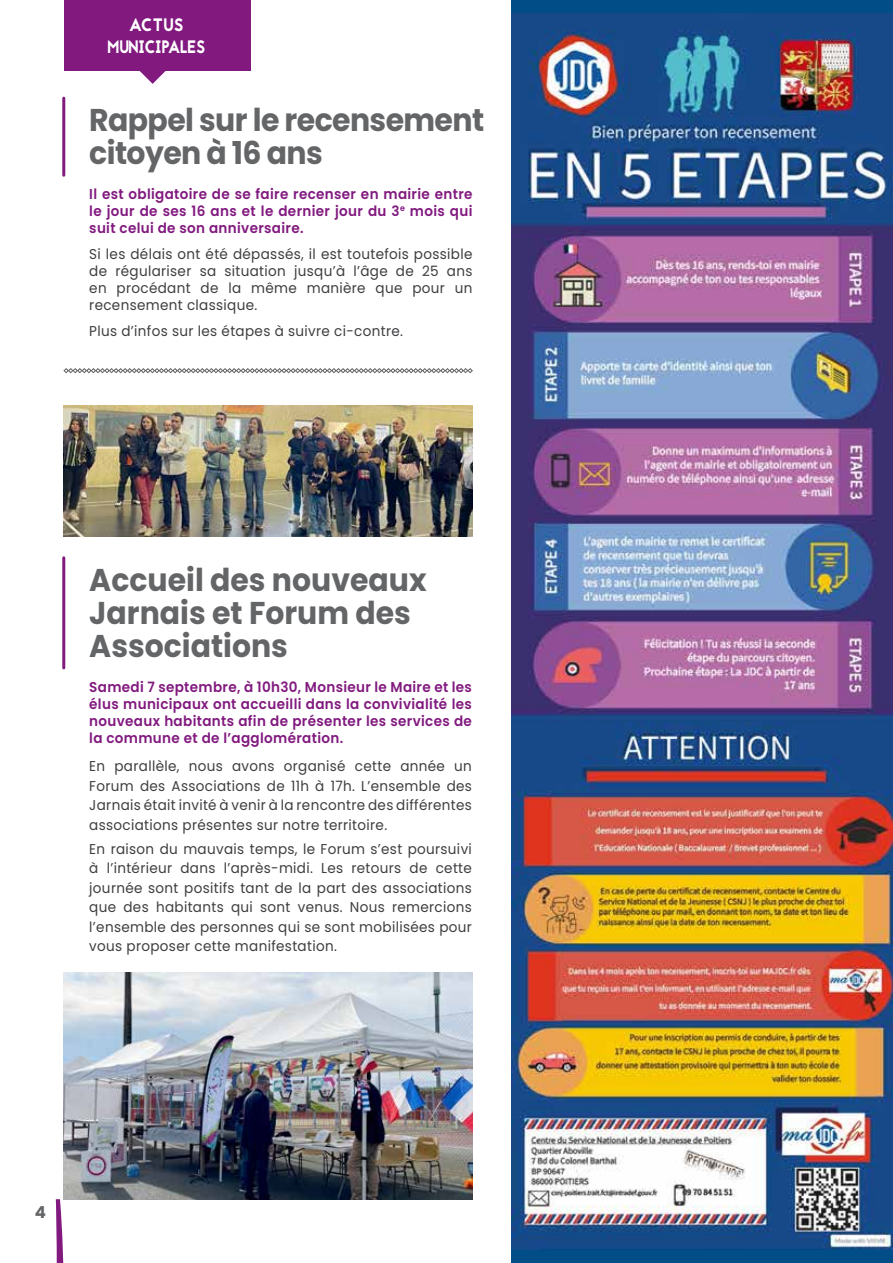
<style>
.page{position:relative;width:893px;height:1263px;background:#fff}
.page>*{position:absolute;margin:0;border:0;box-sizing:border-box;transform-origin:0 0}
.t1{font:700 31.5px/33px "Poppins";color:#646567;scale:.95 1}
.t2{font:700 31.5px/33px "Poppins";letter-spacing:-.02em;color:#646567;scale:.95 1}
.t3{font:18px/21.6px "Jaapokki";letter-spacing:-.015em;color:#fff;text-align:center;scale:.9 1}
.t4{font:700 16.5px "Poppins";color:#646567}
.t5{font:14.25px/19.5px "Poppins";letter-spacing:.025em;color:#3e3d40;text-align:justify;scale:.95 1}
.t6{font:600 14.25px/17.1px "Poppins";letter-spacing:.025em;color:#81197f;text-align:justify;scale:.95 1}
</style>
<div class="page">
<svg style="left:55px;top:1199px;width:16px;height:64px"></svg>
<div style="left:64px;top:0;width:187px;height:71px;background:#81197f"></div>
<svg style="left:140px;top:71px;width:26px;height:13px"></svg>
<hr style="left:62px;top:98px;width:3px;height:77px;background:#81197f">
<div style="left:512px;top:0;width:381px;height:1263px;background:#004d88"></div>
<img style="left:512px;top:13px;width:381px;height:1237px">
<hr style="left:62px;top:558px;width:3px;height:110px;background:#81197f">
<img style="left:64px;top:405px;width:408px;height:132px">
<img style="left:64px;top:972px;width:408px;height:227px">
<svg style="left:63px;top:368px;width:410px;height:5px"></svg>
<p class="t3" style="left:107px;top:14px;width:110px">ACTUS<br>MUNICIPALES</p>
<h1 class="t2" style="left:89px;top:104px;width:417px">Rappel sur le recensement citoyen à 16 ans</h1>
<p class="t6" style="left:89px;top:186px;width:405px">Il est obligatoire de se faire recenser en mairie entre le jour de ses 16 ans et le dernier jour du 3<sup>e</sup> mois qui suit celui de son anniversaire.</p>
<p class="t5" style="left:89px;top:245px;width:405px;line-height:17.1px">Si les délais ont été dépassés, il est toutefois possible de régulariser sa situation jusqu’à l’âge de 25 ans en procédant de la même manière que pour un recensement classique.</p>
<p class="t5" style="left:89px;top:321px;width:332px">Plus d’infos sur les étapes à suivre ci-contre.</p>
<h1 class="t1" style="left:89px;top:563px;width:357px">Accueil des nouveaux<br>Jarnais et Forum des<br>Associations</h1>
<p class="t6" style="left:89px;top:678px;width:404px">Samedi 7 septembre, à 10h30, Monsieur le Maire et les élus municipaux ont accueilli dans la convivialité les nouveaux habitants afin de présenter les services de la commune et de l’agglomération.</p>
<p class="t5" style="left:89px;top:757px;width:404px">En parallèle, nous avons organisé cette année un Forum des Associations de 11h à 17h. L’ensemble des Jarnais était invité à venir à la rencontre des différentes associations présentes sur notre territoire.</p>
<p class="t5" style="left:89px;top:839px;width:404px">En raison du mauvais temps, le Forum s’est poursuivi à l’intérieur dans l’après-midi. Les retours de cette journée sont positifs tant de la part des associations que des habitants qui sont venus. Nous remercions l’ensemble des personnes qui se sont mobilisées pour vous proposer cette manifestation.</p>
<p class="t4" style="left:35px;top:1202px;width:13px">4</p>
</div>
